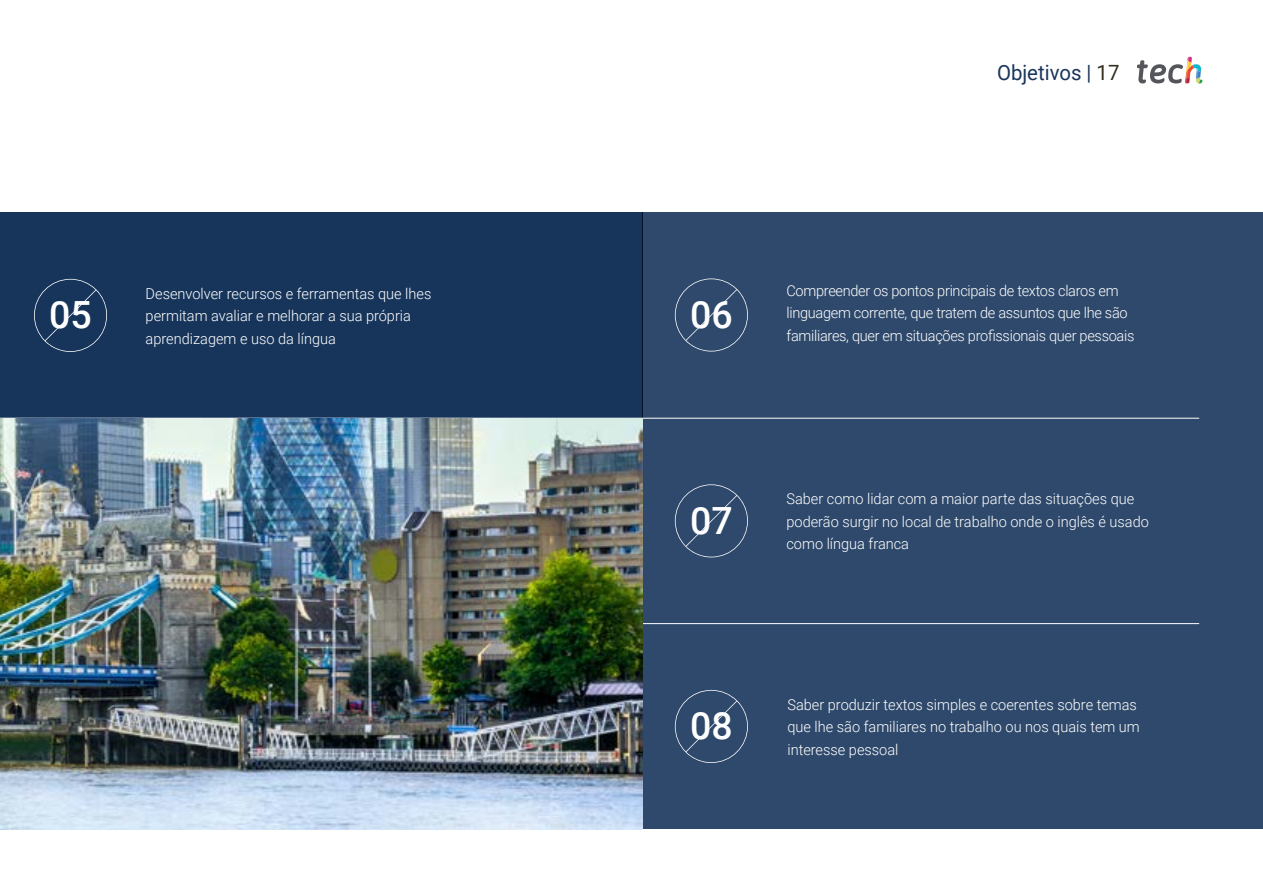
<style>
.page{position:relative;width:1263px;height:893px;background:#fff}
.page>*{position:absolute;margin:0;border:0;box-sizing:border-box;transform-origin:0 0}
.t1{font:500 37.5px "Roboto";color:#fff}
.t2{font:21px "Roboto";color:#1a355c}
.t3{font:300 15px/22.5px "Roboto";color:#fff}
.t4{font:300 15px/22.5px "Roboto";letter-spacing:-.02em;color:#fff}
.s1{color:#312e20}
</style>
<div class="page">
<svg style="left:1137px;top:57px;width:65px;height:27px"></svg>
<div style="left:0;top:213px;width:642px;height:616px;background:#17355b"></div>
<div style="left:642px;top:213px;width:621px;height:616px;background:#2e496b"></div>
<svg style="left:675px;top:484px;width:73px;height:73px"></svg>
<svg style="left:34px;top:279px;width:73px;height:73px"></svg>
<svg style="left:675px;top:278px;width:73px;height:74px"></svg>
<hr style="left:0;top:418px;width:1199px;height:1px;background:#fff">
<hr style="left:0;top:623px;width:1199px;height:1px;background:#fff">
<svg style="left:675px;top:690px;width:73px;height:73px"></svg>
<img style="left:0;top:418px;width:642px;height:411px">
<h2 class="t2" style="left:997px;top:57px;width:124px">Objetivos | <span class="s1">17</span></h2>
<p class="t3" style="left:146px;top:281px;width:287px">Desenvolver recursos e ferramentas que lhes permitam avaliar e melhorar a sua própria aprendizagem e uso da língua</p>
<p class="t4" style="left:786px;top:278px;width:349px">Compreender os pontos principais de textos claros em linguagem corrente, que tratem de assuntos que lhe são familiares, quer em situações profissionais quer pessoais</p>
<h1 class="t1" style="left:49px;top:288px;width:44px">05</h1>
<h1 class="t1" style="left:690px;top:288px;width:44px">06</h1>
<h1 class="t1" style="left:690px;top:494px;width:44px">07</h1>
<p class="t3" style="left:786px;top:487px;width:364px">Saber como lidar com a maior parte das situações que poderão surgir no local de trabalho onde o inglês é usado como língua franca</p>
<h1 class="t1" style="left:690px;top:699px;width:44px">08</h1>
<p class="t3" style="left:787px;top:692px;width:354px">Saber produzir textos simples e coerentes sobre temas que lhe são familiares no trabalho ou nos quais tem um interesse pessoal</p>
</div>
